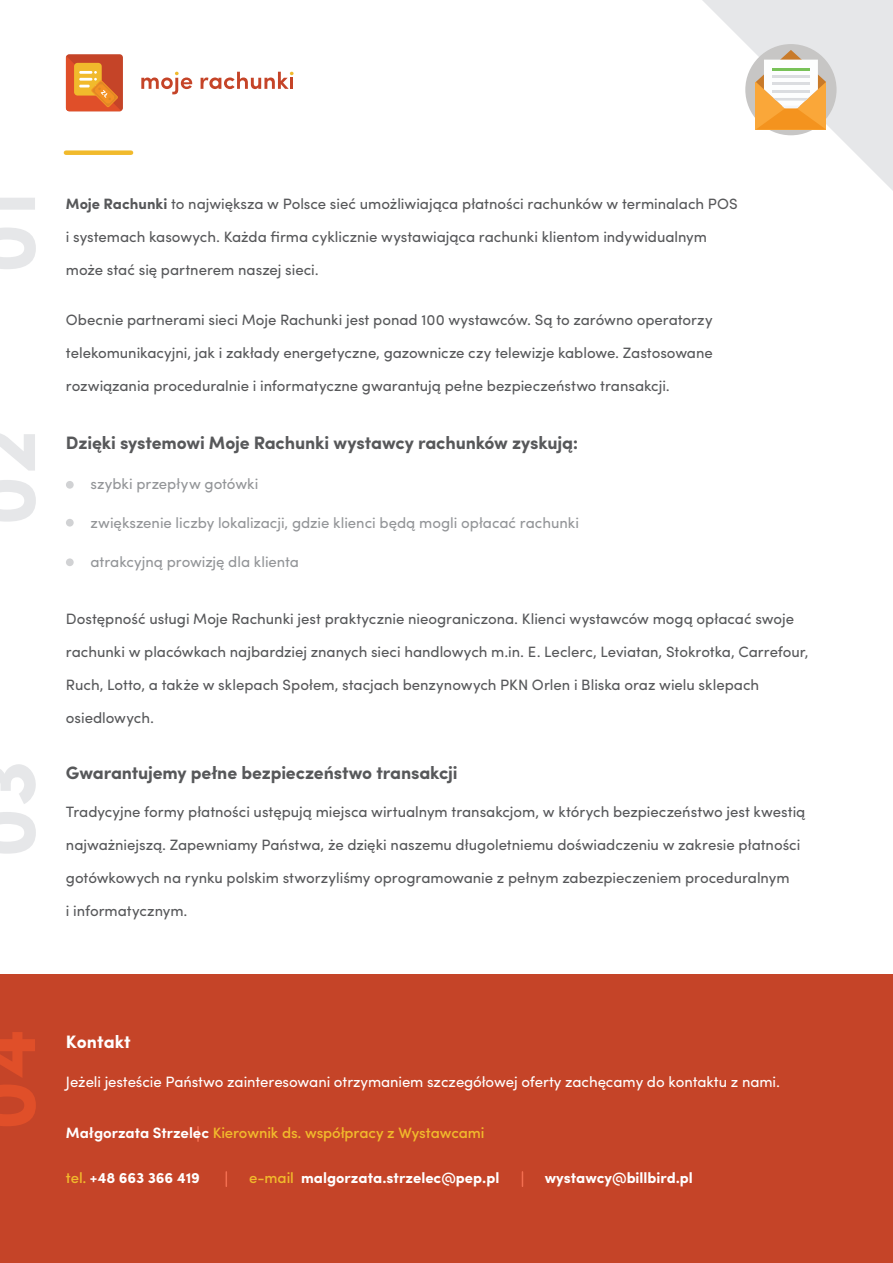
<style>
.page{position:relative;width:893px;height:1263px;background:#fff}
.page>*{position:absolute;margin:0;border:0;box-sizing:border-box;transform-origin:0 0}
.t1{font:700 18px "Sofia Pro";letter-spacing:-.01em;color:#57585a}
.t2{font:700 18px "Sofia Pro";color:#fff}
.t3{font:15px "Sofia Pro";letter-spacing:-.005em;color:#57585a}
.t4{font:15px "Sofia Pro";letter-spacing:-.005em;color:#939598}
.t5{font:15px "Sofia Pro";letter-spacing:-.01em;color:#fff}
.t6{font:700 15px "Sofia Pro";letter-spacing:-.005em;color:#fff}
.t7{font:500 15px "Sofia Pro";letter-spacing:-.01em;color:#f1ba2c}
.s1{font-weight:700}
.s2{font-weight:700;color:#fff}
.s3{font-weight:500;color:#f1ba2c}
</style>
<div class="page">
<div style="left:0;top:974px;width:893px;height:289px;background:#c54428"></div>
<svg style="left:197px;top:1127px;width:2px;height:14px"></svg>
<svg style="left:702px;top:0;width:191px;height:191px"></svg>
<div style="left:66px;top:481px;width:8px;height:8px;background:#d1d2d4;border-radius:50%"></div>
<div style="left:66px;top:519px;width:8px;height:8px;background:#d1d2d4;border-radius:50%"></div>
<div style="left:66px;top:558px;width:8px;height:8px;background:#d1d2d4;border-radius:50%"></div>
<div style="left:66px;top:150px;width:65px;height:5px;background:#f1ba2c"></div>
<svg style="left:522px;top:1172px;width:1px;height:14px"></svg>
<svg style="left:226px;top:1172px;width:1px;height:14px"></svg>
<svg style="left:141px;top:72px;width:51px;height:22px"></svg>
<svg style="left:201px;top:72px;width:93px;height:17px"></svg>
<svg style="left:66px;top:54px;width:57px;height:57px;background:#dc7032"></svg>
<svg style="left:0;top:227px;width:36px;height:42px"></svg>
<svg style="left:0;top:198px;width:35px;height:12px"></svg>
<svg style="left:0;top:480px;width:36px;height:42px"></svg>
<svg style="left:0;top:433px;width:35px;height:38px"></svg>
<svg style="left:0;top:812px;width:36px;height:42px"></svg>
<svg style="left:0;top:764px;width:36px;height:40px"></svg>
<svg style="left:0;top:1084px;width:36px;height:42px"></svg>
<svg style="left:0;top:1032px;width:35px;height:45px"></svg>
<p class="t3" style="left:66px;top:192px;width:673px"><span class="s1">Moje Rachunki</span> to największa w Polsce sieć umożliwiająca płatności rachunków w terminalach POS</p>
<p class="t3" style="left:66px;top:225px;width:643px">i systemach kasowych. Każda firma cyklicznie wystawiająca rachunki klientom indywidualnym</p>
<p class="t3" style="left:66px;top:258px;width:254px">może stać się partnerem naszej sieci.</p>
<p class="t3" style="left:66px;top:308px;width:648px">Obecnie partnerami sieci Moje Rachunki jest ponad 100 wystawców. Są to zarówno operatorzy</p>
<p class="t3" style="left:66px;top:341px;width:648px">telekomunikacyjni, jak i zakłady energetyczne, gazownicze czy telewizje kablowe. Zastosowane</p>
<p class="t3" style="left:66px;top:374px;width:605px">rozwiązania proceduralnie i informatyczne gwarantują pełne bezpieczeństwo transakcji.</p>
<p class="t1" style="left:66px;top:429px;width:514px">Dzięki systemowi Moje Rachunki wystawcy rachunków zyskują:</p>
<p class="t4" style="left:91px;top:472px;width:169px">szybki przepływ gotówki</p>
<p class="t4" style="left:91px;top:511px;width:490px">zwiększenie liczby lokalizacji, gdzie klienci będą mogli opłacać rachunki</p>
<p class="t4" style="left:91px;top:550px;width:210px">atrakcyjną prowizję dla klienta</p>
<p class="t3" style="left:66px;top:608px;width:730px">Dostępność usługi Moje Rachunki jest praktycznie nieograniczona. Klienci wystawców mogą opłacać swoje</p>
<p class="t3" style="left:66px;top:641px;width:744px">rachunki w placówkach najbardziej znanych sieci handlowych m.in. E. Leclerc, Leviatan, Stokrotka, Carrefour,</p>
<p class="t3" style="left:66px;top:674px;width:695px">Ruch, Lotto, a także w sklepach Społem, stacjach benzynowych PKN Orlen i Bliska oraz wielu sklepach</p>
<p class="t3" style="left:66px;top:707px;width:90px">osiedlowych.</p>
<p class="t1" style="left:66px;top:759px;width:393px">Gwarantujemy pełne bezpieczeństwo transakcji</p>
<p class="t3" style="left:66px;top:801px;width:741px">Tradycyjne formy płatności ustępują miejsca wirtualnym transakcjom, w których bezpieczeństwo jest kwestią</p>
<p class="t3" style="left:66px;top:834px;width:736px">najważniejszą. Zapewniamy Państwa, że dzięki naszemu długoletniemu doświadczeniu w zakresie płatności</p>
<p class="t3" style="left:66px;top:867px;width:725px">gotówkowych na rynku polskim stworzyliśmy oprogramowanie z pełnym zabezpieczeniem proceduralnym</p>
<p class="t3" style="left:66px;top:900px;width:123px">i informatycznym.</p>
<p class="t2" style="left:66px;top:1028px;width:66px">Kontakt</p>
<p class="t5" style="left:66px;top:1070px;width:716px">Jeżeli jesteście Państwo zainteresowani otrzymaniem szczegółowej oferty zachęcamy do kontaktu z nami.</p>
<p class="t7" style="left:66px;top:1121px;width:420px"><span class="s2">Małgorzata Strzelec</span> Kierownik ds. współpracy z Wystawcami</p>
<p class="t6" style="left:66px;top:1166px;width:136px"><span class="s3">tel.</span> +48 663 366 419</p>
<p class="t6" style="left:249px;top:1166px;width:252px"><span class="s3">e-mail</span> malgorzata.strzelec@pep.pl</p>
<p class="t6" style="left:545px;top:1166px;width:149px">wystawcy@billbird.pl</p>
</div>
